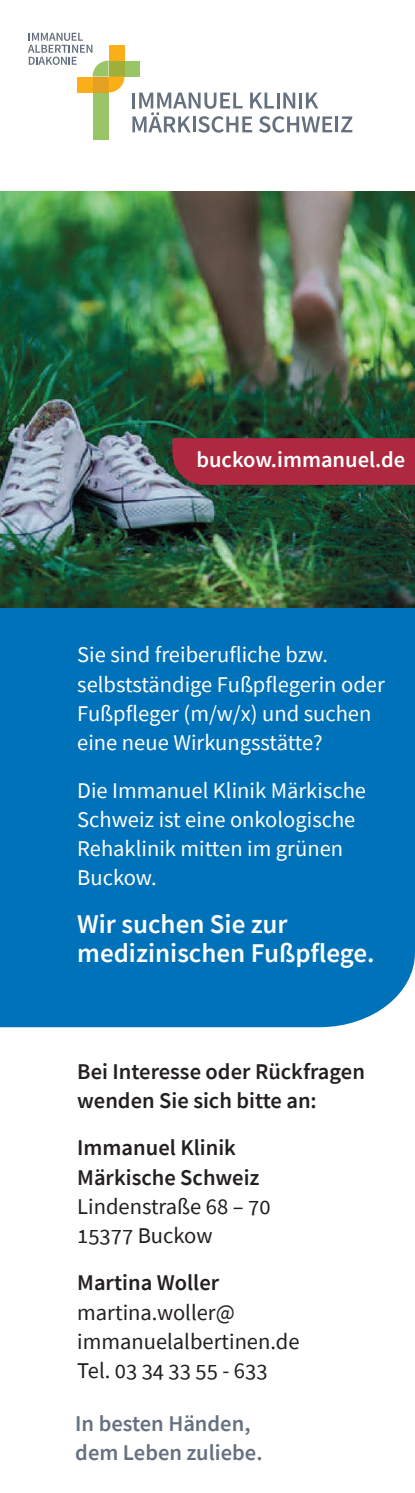
<style>
.page{position:relative;width:415px;height:1493px;background:#fff}
.page>*{position:absolute;margin:0;border:0;box-sizing:border-box;transform-origin:0 0}
.t1{font:600 27px/29.2px "Source Sans Pro";color:#fff}
.t2{font:22.5px/29.2px "Source Sans Pro";color:#fff}
.t3{font:600 22.5px/29.2px "Source Sans Pro";color:#231f20}
.t4{font:22.5px/29.2px "Source Sans Pro";color:#231f20}
.t5{font:600 22.5px "Source Sans Pro";color:#66717f}
.Störer{font:600 22.5px "Source Sans Pro";color:#fff}
</style>
<div class="page">
<div style="left:0;top:607px;width:415px;height:420px;background:#0072ba"></div>
<img style="left:0;top:191px;width:415px;height:416px">
<svg style="left:132px;top:93px;width:200px;height:40px"></svg>
<hr style="left:335px;top:116px;width:3px;height:16px;background:#66717f">
<svg style="left:341px;top:116px;width:11px;height:16px"></svg>
<div style="left:92px;top:92px;width:16px;height:48px;background:#99c567"></div>
<div style="left:124px;top:61px;width:16px;height:16px;background:#99c567"></div>
<svg style="left:28px;top:33px;width:96px;height:59px"></svg>
<div style="left:172px;top:438px;width:243px;height:47px;background:#ae283f"></div>
<p class="Störer" style="left:196px;top:445px;width:210px">buckow.immanuel.de</p>
<p class="t2" style="left:77px;top:640px;width:309px">Sie sind freiberufliche bzw. selbstständige Fußpflegerin oder<br>Fußpfleger (m/w/x) und suchen eine neue Wirkungsstätte?</p>
<p class="t2" style="left:77px;top:775px;width:290px">Die Immanuel Klinik Märkische<br>Schweiz ist eine onkologische<br>Rehaklinik mitten im grünen<br>Buckow.</p>
<p class="t1" style="left:77px;top:908px;width:299px">Wir suchen Sie zur medizinischen Fußpflege.</p>
<p class="t3" style="left:77px;top:1056px;width:289px">Bei Interesse oder Rückfragen wenden Sie sich bitte an:</p>
<p class="t3" style="left:77px;top:1133px;width:160px">Immanuel Klinik</p>
<p class="t3" style="left:77px;top:1162px;width:184px">Märkische Schweiz</p>
<p class="t4" style="left:77px;top:1191px;width:195px">Lindenstraße 68 – 70</p>
<p class="t4" style="left:77px;top:1220px;width:137px">15377 Buckow</p>
<p class="t3" style="left:77px;top:1268px;width:143px">Martina Woller</p>
<p class="t4" style="left:77px;top:1297px;width:224px">martina.woller@ immanuelalbertinen.de</p>
<p class="t4" style="left:77px;top:1355px;width:192px">Tel. 03 34 33 55 - 633</p>
<p class="t5" style="left:75px;top:1408px;width:177px">In besten Händen,</p>
<p class="t5" style="left:75px;top:1437px;width:189px">dem Leben zuliebe.</p>
</div>
